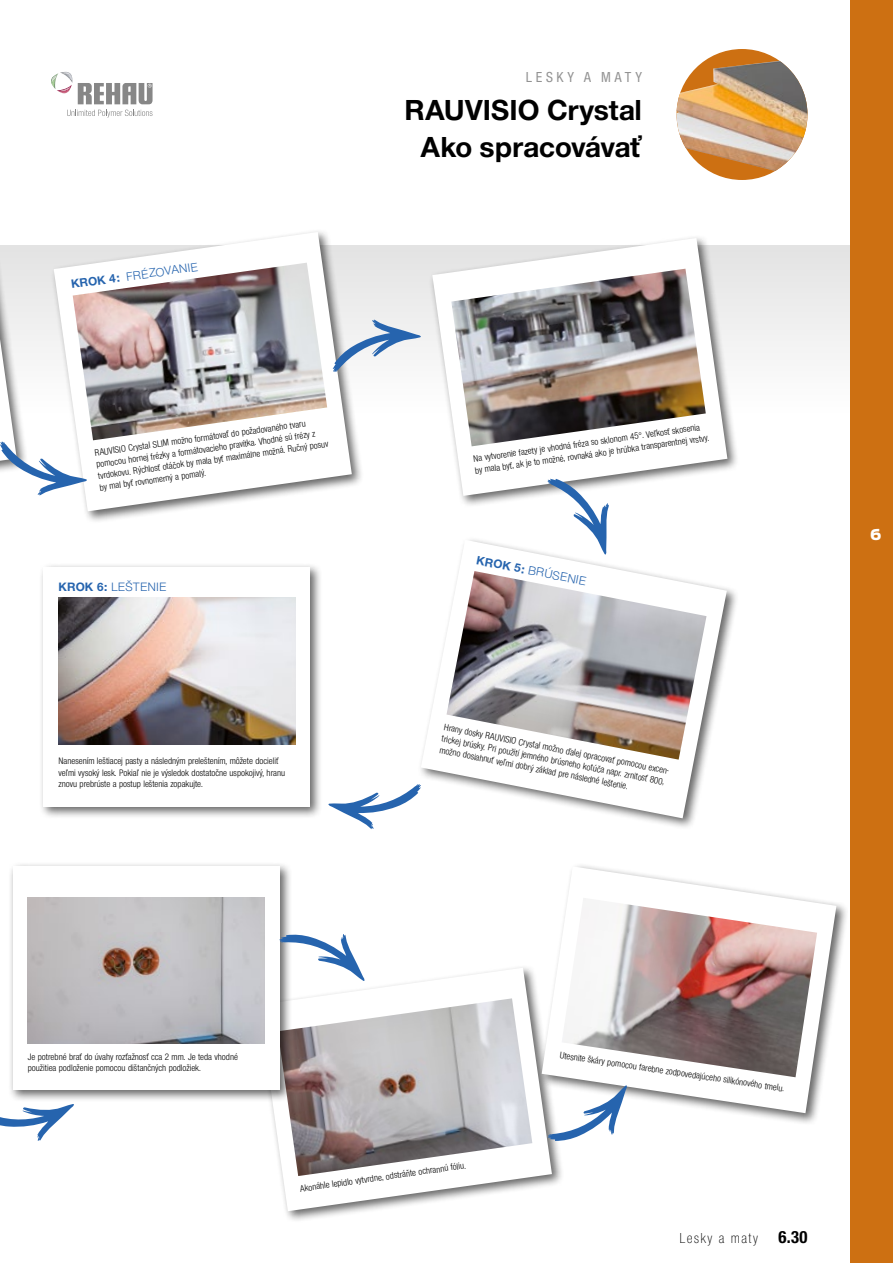
<style>
.page{position:relative;width:893px;height:1263px;background:#fff}
.page>*{position:absolute;margin:0;border:0;box-sizing:border-box;transform-origin:0 0}
.t1{font:700 30px/37.5px "Nimbus Sans Novus TOT";color:#000;text-align:center}
.t2{font:15px "Nimbus Sans Novus TOT Lig Con";letter-spacing:.09em;color:#000}
.t3{font:15px "Nimbus Sans Novus TOT Med Con";letter-spacing:.24em;color:#929292}
.t4{font:900 15px "Antenna CE";color:#fff}
.t5{font:12.6px "Nimbus Sans Novus TOT";letter-spacing:.01em;color:#2664ae}
.t6{font:9.75px/11.7px "Nimbus Sans Novus TOT Reg Con";color:#000}
.s1{font-weight:700}
.s2{font-family:"Nimbus Sans Novus TOT Bol Con";font-size:18px}
</style>
<div class="page">
<div style="left:676px;top:49px;width:131px;height:131px;background:#cd7012;border-radius:50%"></div>
<img style="left:676px;top:61px;width:131px;height:110px">
<div style="left:0;top:245px;width:893px;height:188px;background:linear-gradient(to bottom,#e3e3e3,#fff)"></div>
<svg style="left:67px;top:110px;width:85px;height:7px"></svg>
<svg style="left:51px;top:72px;width:21px;height:21px"></svg>
<svg style="left:78px;top:83px;width:75px;height:21px"></svg>
<div style="left:39px;top:562px;width:284px;height:257px;background:#000;opacity:.6"></div>
<div style="left:43px;top:567px;width:267px;height:239px;background:#fff"></div>
<img style="left:59px;top:598px;width:236px;height:146px">
<div style="left:0;top:216px;width:29px;height:292px;background:#000;opacity:.6"></div>
<div style="left:255px;top:964px;width:309px;height:259px;background:#000;opacity:.6"></div>
<svg style="left:259px;top:968px;width:293px;height:243px"></svg>
<img style="left:278px;top:998px;width:254px;height:178px">
<div style="left:417px;top:536px;width:321px;height:294px;background:#000;opacity:.6"></div>
<svg style="left:421px;top:540px;width:306px;height:278px"></svg>
<img style="left:446px;top:571px;width:260px;height:189px">
<div style="left:50px;top:229px;width:314px;height:294px;background:#000;opacity:.6"></div>
<svg style="left:54px;top:232px;width:298px;height:279px"></svg>
<img style="left:73px;top:263px;width:254px;height:177px">
<div style="left:428px;top:235px;width:312px;height:273px;background:#000;opacity:.6"></div>
<svg style="left:432px;top:238px;width:295px;height:258px"></svg>
<img style="left:451px;top:269px;width:255px;height:177px">
<svg style="left:0;top:339px;width:88px;height:157px"></svg>
<svg style="left:333px;top:319px;width:89px;height:53px"></svg>
<svg style="left:548px;top:479px;width:61px;height:76px"></svg>
<svg style="left:328px;top:784px;width:93px;height:46px"></svg>
<div style="left:538px;top:863px;width:310px;height:262px;background:#000;opacity:.6"></div>
<svg style="left:542px;top:866px;width:294px;height:247px"></svg>
<img style="left:562px;top:898px;width:255px;height:179px">
<div style="left:9px;top:862px;width:283px;height:239px;background:#000;opacity:.6"></div>
<div style="left:13px;top:866px;width:266px;height:223px;background:#fff"></div>
<img style="left:28px;top:898px;width:236px;height:146px">
<svg style="left:548px;top:1085px;width:79px;height:56px"></svg>
<svg style="left:279px;top:933px;width:86px;height:48px"></svg>
<svg style="left:0;top:1104px;width:74px;height:37px"></svg>
<div style="left:850px;top:0;width:43px;height:1263px;background:#cd7012"></div>
<p class="t5" style="left:70px;top:277px;width:129px;rotate:-8deg"><span class="s1">KROK 4:</span> FRÉZOVANIE</p>
<h2 class="t3" style="left:526px;top:69px;width:118px">LESKY A MATY</h2>
<h1 class="t1" style="left:404px;top:91px;width:239px">RAUVISIO Crystal<br>Ako spracovávať</h1>
<p class="t6" style="left:94px;top:447px;width:234px;rotate:-8deg">RAUVISIO Crystal SLIM možno formátovať do požadovaného tvaru pomocou hornej frézky a formátovacieho pravítka. Vhodné sú frézy z tvrdokovu. Rýchlosť otáčok by mala byť maximálne možná. Ručný posuv by mal byť rovnomerný a pomalý.</p>
<p class="t6" style="left:473px;top:453px;width:238px;rotate:-8deg">Na vytvorenie fazety je vhodná fréza so sklonom 45°. Veľkosť skosenia by mala byť, ak je to možné, rovnaká ako je hrúbka transparentnej vrstvy.</p>
<p class="t5" style="left:59px;top:579px;width:109px"><span class="s1">KROK 6:</span> LEŠTENIE</p>
<p class="t6" style="left:59px;top:755px;width:228px">Nanesením leštiacej pasty a následným preleštením, môžete docieliť veľmi vysoký lesk. Pokiaľ nie je výsledok dostatočne uspokojivý, hranu znovu prebrúste a postup leštenia zopakujte.</p>
<p class="t5" style="left:478px;top:553px;width:113px;rotate:11deg"><span class="s1">KROK 5:</span> BRÚSENIE</p>
<p class="t6" style="left:445px;top:721px;width:234px;rotate:11deg">Hrany dosky RAUVISIO Crystal možno ďalej opracovať pomocou excen&shy;trickej brúsky. Pri použití jemného brúsneho kotúča napr. zrnitosť 800, možno dosiahnuť veľmi dobrý základ pre následné leštenie.</p>
<h2 class="t4" style="left:870px;top:524px;width:13px">6</h2>
<p class="t6" style="left:28px;top:1051px;width:212px">Je potrebné brať do úvahy rozťažnosť cca 2 mm. Je teda vhodné</p>
<p class="t6" style="left:561px;top:1048px;width:228px;rotate:9deg">Utesnite škáry pomocou farebne zodpovedajúceho silikónového tmelu.</p>
<p class="t6" style="left:28px;top:1062px;width:175px">použitiea podloženie pomocou dištančných podložiek.</p>
<p class="t6" style="left:299px;top:1183px;width:169px;rotate:-8deg">Akonáhle lepidlo vytvrdne, odstráňte ochrannú fóliu.</p>
<h2 class="t2" style="left:679px;top:1229px;width:130px">Lesky a maty <span class="s2">6.30</span></h2>
</div>
